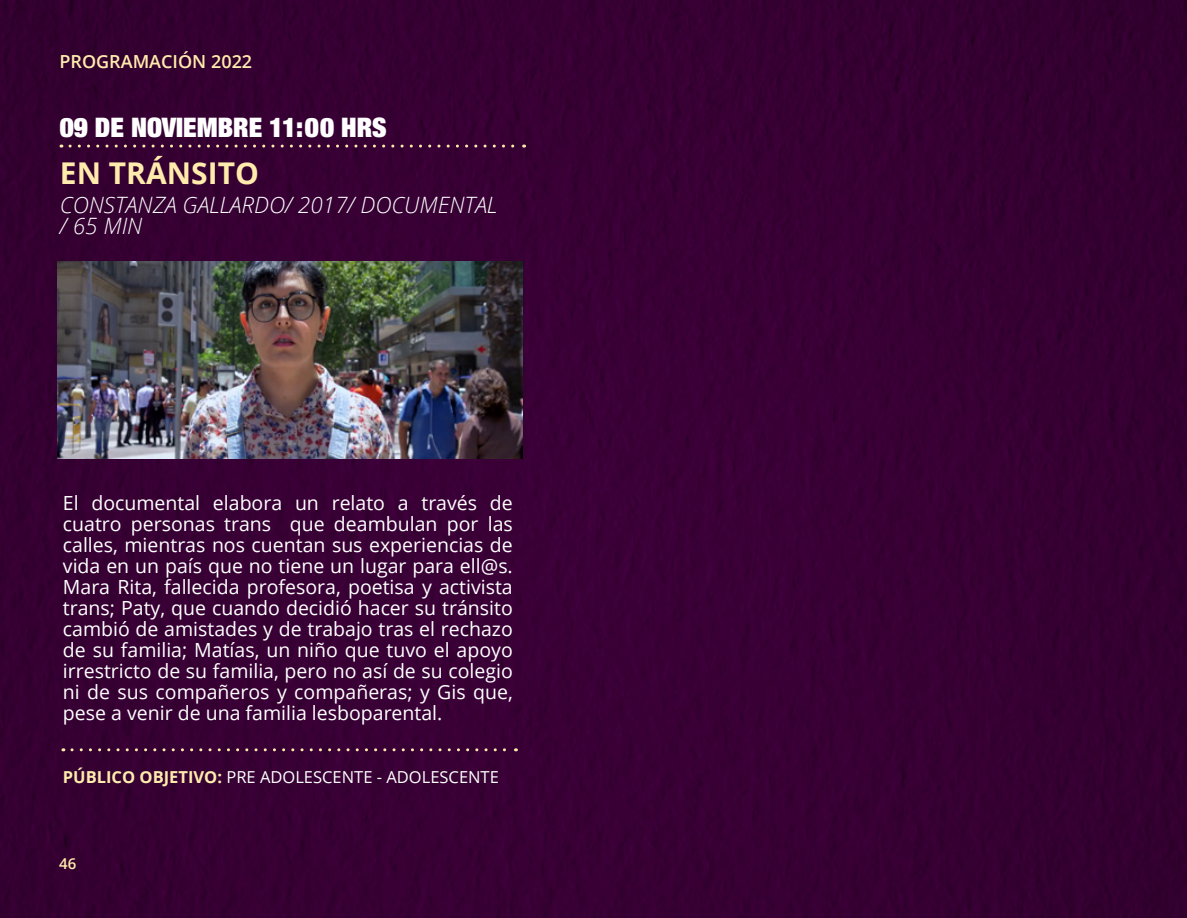
<style>
.page{position:relative;width:1187px;height:918px;background:#fff}
.page>*{position:absolute;margin:0;border:0;box-sizing:border-box;transform-origin:0 0}
.t1{font:700 30px "Open Sans";color:#ffecac}
.t2{font:900 condensed 27px "Helvetica Neue LT Std";color:#fff}
.t3{font:italic 300 22.5px/21px "Open Sans";color:#fff}
.t4{font:19.5px/21px "Open Sans";color:#fff;text-align:justify}
.t5{font:600 18px "Open Sans";color:#ffecac}
.t6{font:16.5px "Open Sans";color:#fff}
.t7{font:600 15px "Open Sans";color:#ffecac}
.s1{font-weight:700;color:#ffecac}
</style>
<div class="page">
<div style="left:0;top:0;width:1186px;height:918px;background:#370033"></div>
<img style="left:58px;top:261px;width:465px;height:198px">
<svg style="left:72px;top:748px;width:444px;height:3px"></svg>
<svg style="left:70px;top:145px;width:454px;height:3px"></svg>
<p class="t5" style="left:59px;top:49px;width:194px">PROGRAMACIÓN 2022</p>
<h2 class="t2" style="left:60px;top:110px;width:328px">09 DE NOVIEMBRE 11:00 HRS</h2>
<h1 class="t1" style="left:60px;top:152px;width:200px">EN TRÁNSITO</h1>
<p class="t3" style="left:60px;top:193px;width:439px">CONSTANZA GALLARDO/ 2017/ DOCUMENTAL / 65 MIN</p>
<p class="t4" style="left:63px;top:492px;width:451px">El documental elabora un relato a través de cuatro personas trans que deambulan por las calles, mientras nos cuentan sus experiencias de vida en un país que no tiene un lugar para ell@s.<br>Mara Rita, fallecida profesora, poetisa y activista trans; Paty, que cuando decidió hacer su tránsito cambió de amistades y de trabajo tras el rechazo de su familia; Matías, un niño que tuvo el apoyo irrestricto de su familia, pero no así de su colegio ni de sus compañeros y compañeras; y Gis que, pese a venir de una familia lesboparental.</p>
<p class="t6" style="left:63px;top:765px;width:437px"><span class="s1">PÚBLICO OBJETIVO:</span> PRE ADOLESCENTE - ADOLESCENTE</p>
<p class="t7" style="left:59px;top:854px;width:19px">46</p>
</div>
